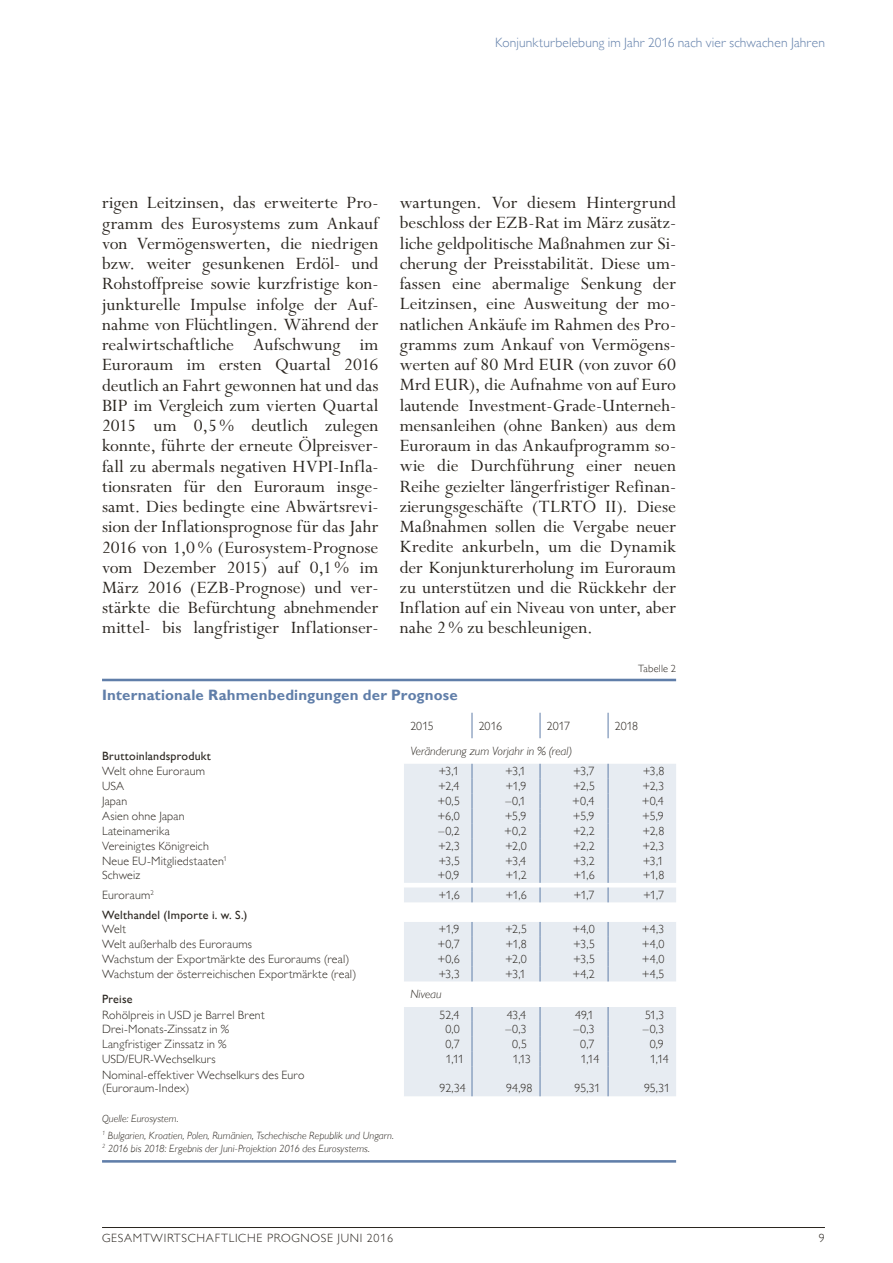
<style>
.page{position:relative;width:893px;height:1263px;background:#fff}
.page>*{position:absolute;margin:0;border:0;box-sizing:border-box;transform-origin:0 0}
.t1{font:19.5px/20.2px "Perpetua Std";color:#2b2620;text-align:justify}
.t2{font:700 15px "Gill Sans MT Pro";letter-spacing:.01em;color:#607ea9}
.t3{font:300 13.5px "Gill Sans MT Pro";letter-spacing:.01em;color:#607ea9}
.t4{font:300 12px/12.8px "Gill Sans MT Pro";letter-spacing:.015em;color:#2b2620}
.t5{font:500 12px "Gill Sans MT Pro";letter-spacing:.02em;color:#2b2620}
.t6{font:300 12px "Gill Sans MT Pro";letter-spacing:.06em;color:#2b2620}
.t7{font:italic 300 12px "Gill Sans MT Pro";letter-spacing:.005em;color:#2b2620}
.t8{font:italic 300 10.5px/17px "Gill Sans MT Pro";letter-spacing:.01em;color:#2b2620}
.t9{font:300 10.5px "Gill Sans MT Pro";letter-spacing:.02em;color:#2b2620}
</style>
<div class="page">
<hr style="left:102px;top:1227px;width:723px;height:1px;background:#2b2620">
<svg style="left:404px;top:764px;width:272px;height:332px;fill:#e7ecf2"></svg>
<svg style="left:472px;top:764px;width:1px;height:138px"></svg>
<svg style="left:540px;top:764px;width:1px;height:138px"></svg>
<svg style="left:608px;top:764px;width:1px;height:138px"></svg>
<svg style="left:472px;top:922px;width:1px;height:59px"></svg>
<svg style="left:540px;top:922px;width:1px;height:59px"></svg>
<svg style="left:608px;top:922px;width:1px;height:59px"></svg>
<svg style="left:472px;top:1007px;width:1px;height:59px"></svg>
<svg style="left:540px;top:1007px;width:1px;height:59px"></svg>
<svg style="left:608px;top:1007px;width:1px;height:59px"></svg>
<hr style="left:472px;top:1066px;width:1px;height:30px;background:#607ea9">
<hr style="left:540px;top:1066px;width:1px;height:30px;background:#607ea9">
<hr style="left:608px;top:1066px;width:1px;height:30px;background:#607ea9">
<svg style="left:472px;top:713px;width:1px;height:25px"></svg>
<svg style="left:540px;top:713px;width:1px;height:25px"></svg>
<svg style="left:608px;top:713px;width:1px;height:25px"></svg>
<hr style="left:102px;top:679px;width:574px;height:2px;background:#607ea9">
<hr style="left:102px;top:1160px;width:574px;height:3px;background:#607ea9">
<p class="t3" style="left:495px;top:35px;width:331px">Konjunkturbelebung im Jahr 2016 nach vier schwachen Jahren</p>
<p class="t1" style="left:102px;top:193px;width:278px">rigen Leitzinsen, das erweiterte Pro&shy;gramm des Eurosystems zum Ankauf von Vermögenswerten, die niedrigen bzw. weiter gesunkenen Erdöl- und Rohstoffpreise sowie kurzfristige kon&shy;junkturelle Impulse infolge der Auf&shy;nahme von Flüchtlingen. Während der realwirtschaftliche Aufschwung im Euroraum im ersten Quartal 2016 deutlich an Fahrt gewonnen hat und das BIP im Vergleich zum vierten Quartal 2015 um 0,5% deutlich zulegen konnte, führte der erneute Ölpreisver&shy;fall zu abermals negativen HVPI-Infla&shy;tionsraten für den Euroraum insge&shy;samt. Dies bedingte eine Abwärtsrevi&shy;sion der Inflationsprognose für das Jahr 2016 von 1,0% (Eurosystem-Prognose vom Dezember 2015) auf 0,1% im März 2016 (EZB-Prognose) und ver&shy;stärkte die Befürchtung abnehmender mittel- bis langfristiger Inflationser-</p>
<p class="t1" style="left:400px;top:193px;width:278px">wartungen. Vor diesem Hintergrund beschloss der EZB-Rat im März zusätz&shy;liche geldpolitische Maßnahmen zur Si&shy;cherung der Preisstabilität. Diese um&shy;fassen eine abermalige Senkung der Leitzinsen, eine Ausweitung der mo&shy;natlichen Ankäufe im Rahmen des Pro&shy;gramms zum Ankauf von Vermögens&shy;werten auf 80 Mrd EUR (von zuvor 60<br>Mrd EUR), die Aufnahme von auf Euro lautende Investment-Grade-Unterneh&shy;mensanleihen (ohne Banken) aus dem Euroraum in das Ankaufprogramm so&shy;wie die Durchführung einer neuen Reihe gezielter längerfristiger Refinan&shy;zierungsgeschäfte (TLRTO II). Diese Maßnahmen sollen die Vergabe neuer Kredite ankurbeln, um die Dynamik der Konjunkturerholung im Euroraum zu unterstützen und die Rückkehr der Inflation auf ein Niveau von unter, aber nahe 2% zu beschleunigen.</p>
<p class="t9" style="left:638px;top:662px;width:39px">Tabelle 2</p>
<p class="t2" style="left:102px;top:686px;width:357px">Internationale Rahmenbedingungen der Prognose</p>
<p class="t4" style="left:410px;top:719px;width:25px">2015</p>
<p class="t4" style="left:479px;top:719px;width:25px">2016</p>
<p class="t4" style="left:547px;top:719px;width:25px">2017</p>
<p class="t4" style="left:615px;top:719px;width:25px">2018</p>
<p class="t5" style="left:102px;top:748px;width:110px">Bruttoinlandsprodukt</p>
<p class="t7" style="left:410px;top:744px;width:163px">Veränderung zum Vorjahr in % (real)</p>
<p class="t4" style="left:102px;top:765px;width:104px">Welt ohne Euroraum</p>
<p class="t4" style="left:438px;top:765px;width:22px">+3,1</p>
<p class="t4" style="left:505px;top:765px;width:22px">+3,1</p>
<p class="t4" style="left:573px;top:765px;width:23px">+3,7</p>
<p class="t4" style="left:643px;top:765px;width:23px">+3,8</p>
<p class="t4" style="left:102px;top:779px;width:24px">USA</p>
<p class="t4" style="left:438px;top:779px;width:23px">+2,4</p>
<p class="t4" style="left:505px;top:779px;width:22px">+1,9</p>
<p class="t4" style="left:573px;top:779px;width:23px">+2,5</p>
<p class="t4" style="left:643px;top:779px;width:23px">+2,3</p>
<p class="t4" style="left:102px;top:794px;width:27px">Japan</p>
<p class="t4" style="left:437px;top:794px;width:24px">+0,5</p>
<p class="t4" style="left:505px;top:794px;width:22px">–0,1</p>
<p class="t4" style="left:572px;top:794px;width:24px">+0,4</p>
<p class="t4" style="left:642px;top:794px;width:24px">+0,4</p>
<p class="t4" style="left:102px;top:809px;width:84px">Asien ohne Japan</p>
<p class="t4" style="left:437px;top:809px;width:24px">+6,0</p>
<p class="t4" style="left:505px;top:809px;width:23px">+5,9</p>
<p class="t4" style="left:573px;top:809px;width:23px">+5,9</p>
<p class="t4" style="left:642px;top:809px;width:23px">+5,9</p>
<p class="t4" style="left:102px;top:824px;width:69px">Lateinamerika</p>
<p class="t4" style="left:439px;top:824px;width:23px">–0,2</p>
<p class="t4" style="left:504px;top:824px;width:24px">+0,2</p>
<p class="t4" style="left:573px;top:824px;width:23px">+2,2</p>
<p class="t4" style="left:643px;top:824px;width:23px">+2,8</p>
<p class="t4" style="left:102px;top:839px;width:108px">Vereinigtes Königreich</p>
<p class="t4" style="left:438px;top:839px;width:23px">+2,3</p>
<p class="t4" style="left:505px;top:839px;width:23px">+2,0</p>
<p class="t4" style="left:573px;top:839px;width:23px">+2,2</p>
<p class="t4" style="left:643px;top:839px;width:23px">+2,3</p>
<p class="t4" style="left:102px;top:854px;width:126px">Neue EU-Mitgliedstaaten<sup>1</sup></p>
<p class="t4" style="left:438px;top:854px;width:23px">+3,5</p>
<p class="t4" style="left:505px;top:854px;width:23px">+3,4</p>
<p class="t4" style="left:573px;top:854px;width:23px">+3,2</p>
<p class="t4" style="left:643px;top:854px;width:22px">+3,1</p>
<p class="t4" style="left:102px;top:869px;width:40px">Schweiz</p>
<p class="t4" style="left:437px;top:869px;width:24px">+0,9</p>
<p class="t4" style="left:505px;top:869px;width:23px">+1,2</p>
<p class="t4" style="left:573px;top:869px;width:23px">+1,6</p>
<p class="t4" style="left:643px;top:869px;width:23px">+1,8</p>
<p class="t4" style="left:102px;top:888px;width:54px">Euroraum<sup>2</sup></p>
<p class="t4" style="left:439px;top:888px;width:23px">+1,6</p>
<p class="t4" style="left:505px;top:888px;width:23px">+1,6</p>
<p class="t4" style="left:573px;top:888px;width:23px">+1,7</p>
<p class="t4" style="left:643px;top:888px;width:23px">+1,7</p>
<p class="t5" style="left:102px;top:907px;width:147px">Welthandel (Importe i. w. S.)</p>
<p class="t4" style="left:102px;top:923px;width:26px">Welt</p>
<p class="t4" style="left:439px;top:923px;width:22px">+1,9</p>
<p class="t4" style="left:505px;top:923px;width:23px">+2,5</p>
<p class="t4" style="left:572px;top:923px;width:24px">+4,0</p>
<p class="t4" style="left:642px;top:923px;width:24px">+4,3</p>
<p class="t4" style="left:102px;top:938px;width:152px">Welt außerhalb des Euroraums</p>
<p class="t4" style="left:437px;top:938px;width:24px">+0,7</p>
<p class="t4" style="left:505px;top:938px;width:23px">+1,8</p>
<p class="t4" style="left:573px;top:938px;width:23px">+3,5</p>
<p class="t4" style="left:642px;top:938px;width:24px">+4,0</p>
<p class="t4" style="left:102px;top:953px;width:249px">Wachstum der Exportmärkte des Euroraums (real)</p>
<p class="t4" style="left:437px;top:953px;width:24px">+0,6</p>
<p class="t4" style="left:505px;top:953px;width:23px">+2,0</p>
<p class="t4" style="left:573px;top:953px;width:23px">+3,5</p>
<p class="t4" style="left:642px;top:953px;width:24px">+4,0</p>
<p class="t4" style="left:102px;top:967px;width:256px">Wachstum der österreichischen Exportmärkte (real)</p>
<p class="t4" style="left:438px;top:967px;width:23px">+3,3</p>
<p class="t4" style="left:505px;top:967px;width:22px">+3,1</p>
<p class="t4" style="left:572px;top:967px;width:24px">+4,2</p>
<p class="t4" style="left:642px;top:967px;width:24px">+4,5</p>
<p class="t5" style="left:102px;top:991px;width:32px">Preise</p>
<p class="t7" style="left:410px;top:987px;width:33px">Niveau</p>
<p class="t4" style="left:102px;top:1008px;width:164px">Rohölpreis in USD je Barrel Brent</p>
<p class="t4" style="left:440px;top:1008px;width:21px">52,4</p>
<p class="t4" style="left:507px;top:1008px;width:21px">43,4</p>
<p class="t4" style="left:575px;top:1008px;width:20px">49,1</p>
<p class="t4" style="left:645px;top:1008px;width:21px">51,3</p>
<p class="t4" style="left:102px;top:1023px;width:129px">Drei-Monats-Zinssatz in %</p>
<p class="t4" style="left:445px;top:1023px;width:16px">0,0</p>
<p class="t4" style="left:505px;top:1023px;width:23px">–0,3</p>
<p class="t4" style="left:573px;top:1023px;width:23px">–0,3</p>
<p class="t4" style="left:643px;top:1023px;width:23px">–0,3</p>
<p class="t4" style="left:102px;top:1038px;width:126px">Langfristiger Zinssatz in %</p>
<p class="t4" style="left:445px;top:1038px;width:16px">0,7</p>
<p class="t4" style="left:512px;top:1038px;width:16px">0,5</p>
<p class="t4" style="left:580px;top:1038px;width:16px">0,7</p>
<p class="t4" style="left:650px;top:1038px;width:16px">0,9</p>
<p class="t4" style="left:102px;top:1052px;width:115px">USD/EUR-Wechselkurs</p>
<p class="t4" style="left:446px;top:1052px;width:20px">1,11</p>
<p class="t4" style="left:513px;top:1052px;width:20px">1,13</p>
<p class="t4" style="left:581px;top:1052px;width:20px">1,14</p>
<p class="t4" style="left:650px;top:1052px;width:20px">1,14</p>
<p class="t4" style="left:102px;top:1069px;width:204px">Nominal-effektiver Wechselkurs des Euro (Euroraum-Index)</p>
<p class="t4" style="left:439px;top:1081px;width:28px">92,34</p>
<p class="t4" style="left:506px;top:1081px;width:28px">94,98</p>
<p class="t4" style="left:574px;top:1081px;width:28px">95,31</p>
<p class="t4" style="left:644px;top:1081px;width:28px">95,31</p>
<p class="t8" style="left:102px;top:1110px;width:293px">Quelle: Eurosystem.<br><sup>1</sup> Bulgarien, Kroatien, Polen, Rumänien, Tschechische Republik und Ungarn.</p>
<p class="t8" style="left:102px;top:1139px;width:269px"><sup>2</sup> 2016 bis 2018: Ergebnis der Juni-Projektion 2016 des Eurosystems.</p>
<p class="t6" style="left:102px;top:1231px;width:292px">GESAMTWIRTSCHAFTLICHE PROGNOSE JUNI 2016</p>
<p class="t4" style="left:819px;top:1232px;width:7px">9</p>
</div>
